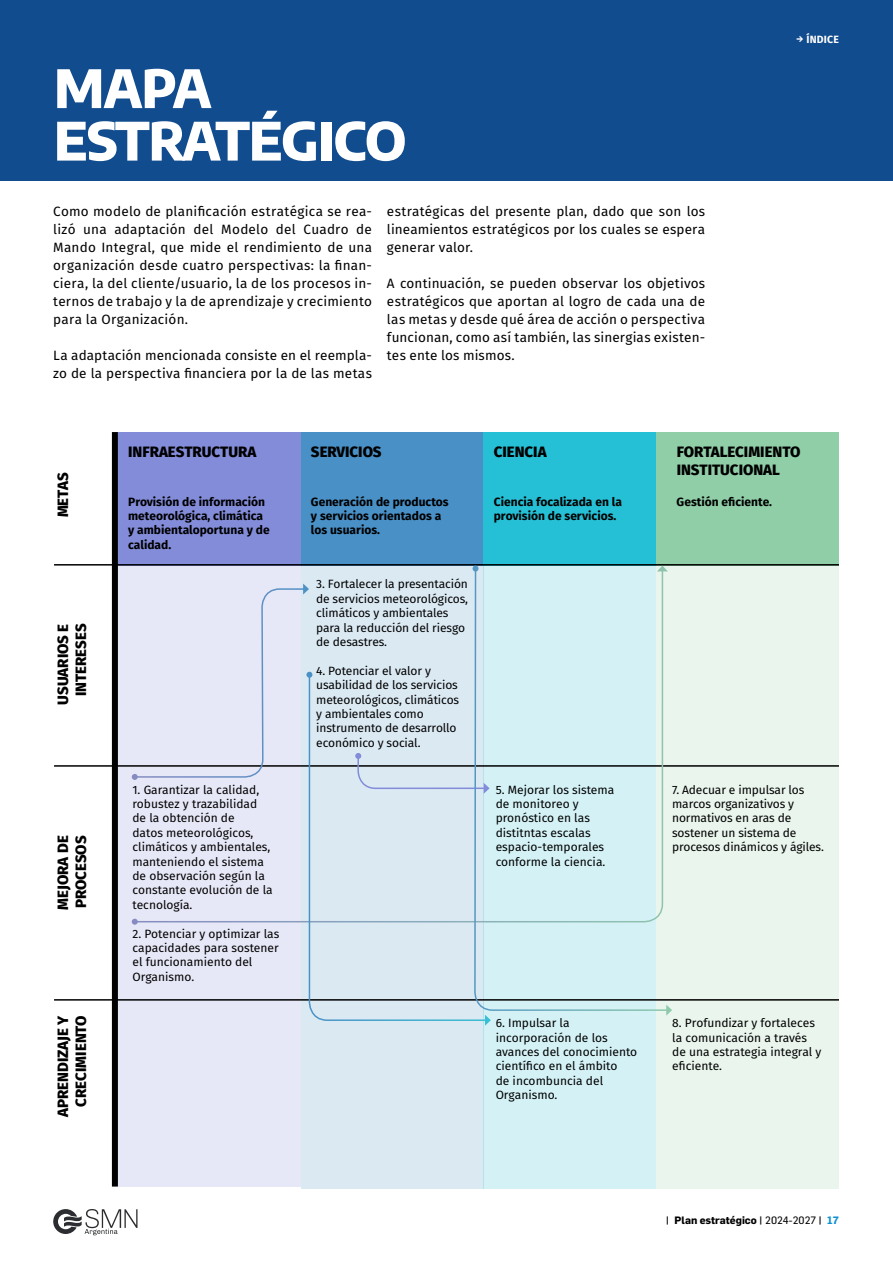
<style>
.page{position:relative;width:893px;height:1263px;background:#fff}
.page>*{position:absolute;margin:0;border:0;box-sizing:border-box;transform-origin:0 0}
.t1{font:800 52.5px/52.5px "Encode Sans";letter-spacing:-.02em;color:#fff}
.t2{font:800 15px/18px "Fira Sans";color:#000}
.t3{font:13.5px/18px "Fira Sans";letter-spacing:.01em;color:#000;text-align:justify}
.t4{font:12px/14.4px "Fira Sans";color:#000}
.t5{font:700 12px/14.4px "Fira Sans";color:#000}
.t6{font:700 10.5px "Flama";color:#000}
.t7{font:700 10.5px "Fira Sans";letter-spacing:.02em;color:#fff}
.s1{font-family:"Encode Sans"}
.s2{font-weight:500}
.s3{font-weight:400}
.s4{color:#1191d0}
</style>
<div class="page">
<svg style="left:53px;top:1209px;width:84px;height:26px"></svg>
<div style="left:0;top:0;width:893px;height:180px;background:#114c8e"></div>
<div style="left:118px;top:559px;width:183px;height:627px;background:#e6e8f7"></div>
<div style="left:301px;top:561px;width:183px;height:627px;background:#dbe9f3"></div>
<div style="left:656px;top:561px;width:183px;height:627px;background:#e9f5ed"></div>
<div style="left:118px;top:432px;width:183px;height:134px;background:#838cd9"></div>
<div style="left:301px;top:432px;width:183px;height:134px;background:#4990c6"></div>
<div style="left:484px;top:432px;width:172px;height:134px;background:#25c0d5"></div>
<div style="left:656px;top:432px;width:183px;height:134px;background:#8fcea7"></div>
<hr style="left:54px;top:564px;width:785px;height:2px;background:#000">
<hr style="left:54px;top:765px;width:785px;height:2px;background:#000">
<hr style="left:54px;top:999px;width:785px;height:1px;background:#000">
<div style="left:112px;top:432px;width:6px;height:754px;background:#000"></div>
<svg style="left:133px;top:583px;width:177px;height:340px"></svg>
<svg style="left:132px;top:919px;width:6px;height:6px"></svg>
<svg style="left:657px;top:565px;width:11px;height:2px"></svg>
<svg style="left:308px;top:673px;width:49px;height:348px"></svg>
<svg style="left:306px;top:672px;width:6px;height:6px"></svg>
<svg style="left:357px;top:755px;width:116px;height:266px"></svg>
<svg style="left:355px;top:753px;width:6px;height:6px"></svg>
<svg style="left:473px;top:567px;width:196px;height:622px;background:#d2eff3"></svg>
<svg style="left:472px;top:565px;width:6px;height:6px"></svg>
<svg style="left:666px;top:1005px;width:6px;height:10px"></svg>
<h1 class="t1" style="left:54px;top:58px;width:354px">MAPA<br>ESTRATÉGICO</h1>
<p class="t3" style="left:53px;top:202px;width:320px">Como modelo de planificación estratégica se rea&shy;lizó una adaptación del Modelo del Cuadro de Mando Integral, que mide el rendimiento de una organización desde cuatro perspectivas: la finan&shy;ciera, la del cliente/usuario, la de los procesos in&shy;ternos de trabajo y la de aprendizaje y crecimiento para la Organización.</p>
<p class="t3" style="left:53px;top:346px;width:320px">La adaptación mencionada consiste en el reempla&shy;zo de la perspectiva financiera por la de las metas</p>
<p class="t3" style="left:387px;top:202px;width:320px">estratégicas del presente plan, dado que son los lineamientos estratégicos por los cuales se espera generar valor.</p>
<p class="t3" style="left:387px;top:274px;width:320px">A continuación, se pueden observar los objetivos estratégicos que aportan al logro de cada una de las metas y desde qué área de acción o perspectiva funcionan, como así también, las sinergias existen&shy;tes ente los mismos.</p>
<p class="t7" style="left:796px;top:31px;width:44px"><span class="s1">→</span> ÍNDICE</p>
<p class="t2" style="left:53px;top:517px;width:46px;rotate:-90deg">METAS</p>
<p class="t2" style="left:53px;top:704px;width:82px;text-align:center;rotate:-90deg">USUARIOS E<br>INTERESES</p>
<p class="t2" style="left:53px;top:910px;width:76px;rotate:-90deg">MEJORA DE<br>PROCESOS</p>
<p class="t2" style="left:53px;top:1117px;width:103px;text-align:right;rotate:-90deg">APRENDIZAJE Y<br>CRECIMIENTO</p>
<p class="t2" style="left:128px;top:441px;width:130px">INFRAESTRUCTURA</p>
<p class="t2" style="left:311px;top:441px;width:72px">SERVICIOS</p>
<p class="t2" style="left:494px;top:441px;width:54px">CIENCIA</p>
<p class="t2" style="left:677px;top:441px;width:125px">FORTALECIMIENTO<br>INSTITUCIONAL</p>
<p class="t5" style="left:128px;top:493px;width:143px">Provisión de información meteorológica, climática y ambientaloportuna y de calidad.</p>
<p class="t5" style="left:311px;top:493px;width:139px">Generación de productos y servicios orientados a los usuarios.</p>
<p class="t5" style="left:494px;top:493px;width:130px">Ciencia focalizada en la provisión de servicios.</p>
<p class="t5" style="left:677px;top:493px;width:97px">Gestión eficiente.</p>
<p class="t4" style="left:132px;top:782px;width:142px">1. Garantizar la calidad, robustez y trazabilidad de la obtención de<br>datos meteorológicos, climáticos y ambientales, manteniendo el sistema de observación según la constante evolución de la tecnología.</p>
<p class="t4" style="left:132px;top:926px;width:148px">2. Potenciar y optimizar las capacidades para sostener el funcionamiento del<br>Organismo.</p>
<p class="t4" style="left:316px;top:577px;width:153px">3. Fortalecer la presentación de servicios meteorológicos, climáticos y ambientales para la reducción del riesgo de desastres.</p>
<p class="t4" style="left:316px;top:663px;width:144px">4. Potenciar el valor y usabilidad de los servicios meteorológicos, climáticos y ambientales como instrumento de desarrollo económico y social.</p>
<p class="t4" style="left:496px;top:782px;width:120px">5. Mejorar los sistema de monitoreo y pronóstico en las distitntas escalas espacio-temporales conforme la ciencia.</p>
<p class="t4" style="left:672px;top:782px;width:153px">7. Adecuar e impulsar los marcos organizativos y normativos en aras de sostener un sistema de procesos dinámicos y ágiles.</p>
<p class="t4" style="left:496px;top:1015px;width:143px">6. Impulsar la incorporación de los avances del conocimiento científico en el ámbito<br>de incombuncia del<br>Organismo.</p>
<p class="t4" style="left:672px;top:1015px;width:151px">8. Profundizar y fortaleces la comunicación a través de una estrategia integral y eficiente.</p>
<p class="t6" style="left:666px;top:1213px;width:174px"><span class="s2">|</span> Plan estratégico <span class="s2">|</span> <span class="s3">2024-2027</span> <span class="s2">|</span> <span class="s4">17</span></p>
</div>
